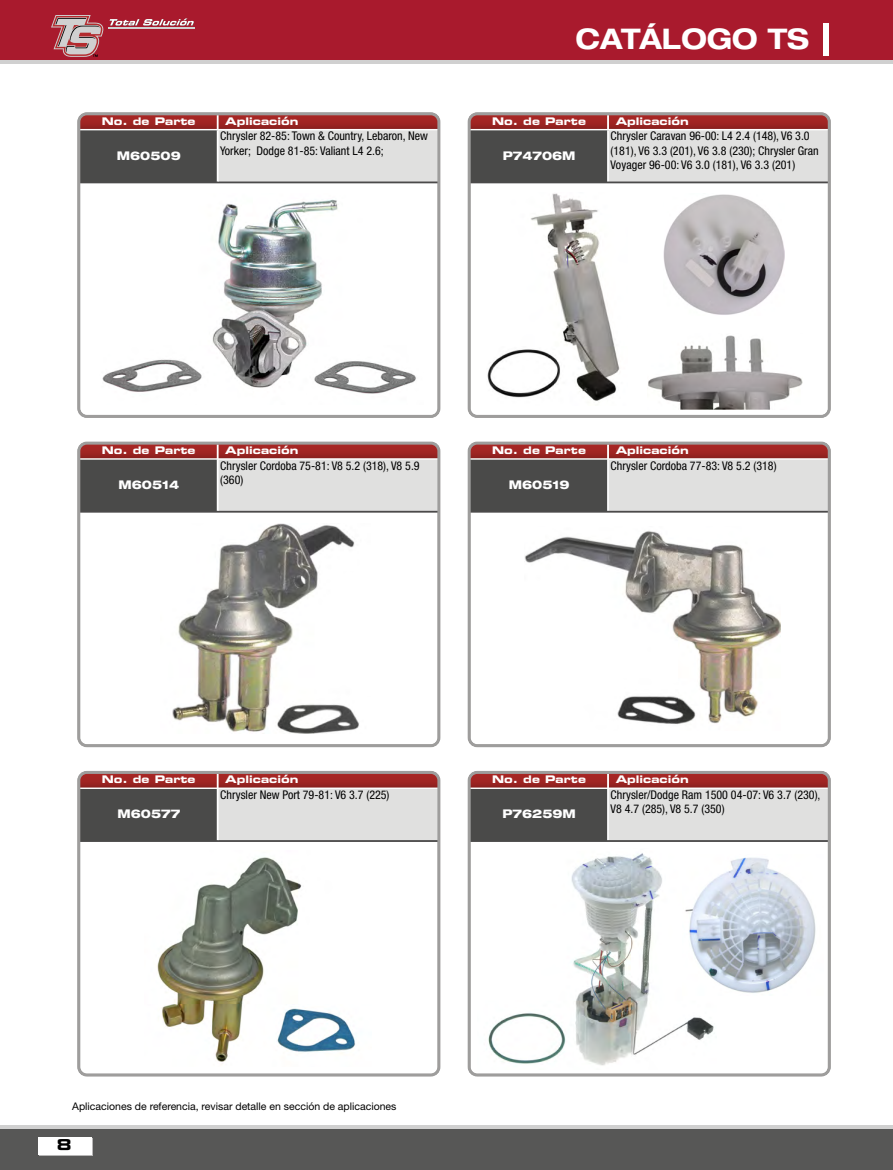
<style>
.page{position:relative;width:893px;height:1170px;background:#fff}
.page>*{position:absolute;margin:0;border:0;box-sizing:border-box;transform-origin:0 0}
.t1{font:700 expanded 28.5px "Helvetica Neue LT Std";color:#fff;scale:.95 1}
.t2{font:15px "Eurostile LT Std Bold Ex 2";color:#000}
.t3{font:condensed 12px/14.4px "Helvetica Neue LT Std";color:#000}
.t4{font:800 expanded 12px "Helvetica Neue LT Std";color:#fff;scale:.95 1}
.t5{font:10.5px "Eurostile LT Std Bold Ex 2";color:#fff}
.t6{font:10.5px "Helvetica Neue LT Std";color:#000}
</style>
<div class="page">
<div style="left:0;top:0;width:893px;height:64px;background:#d0d0d0"></div>
<div style="left:0;top:0;width:893px;height:60px;background:#a91a2d"></div>
<div style="left:0;top:1124px;width:893px;height:45px;background:#d0d0d0"></div>
<div style="left:0;top:1129px;width:893px;height:40px;background:#575756"></div>
<svg style="left:39px;top:1138px;width:54px;height:17px"></svg>
<div style="left:38px;top:1136px;width:54px;height:18px;background:#fff"></div>
<div style="left:823px;top:23px;width:6px;height:32px;background:#fff"></div>
<svg style="left:110px;top:19px;width:84px;height:7px"></svg>
<hr style="left:108px;top:27px;width:86px;height:1px;background:#d0d0d0">
<svg style="left:51px;top:15px;width:52px;height:42px"></svg>
<svg style="left:81px;top:116px;width:355px;height:67px;background:#a38c8b"></svg>
<div style="left:77px;top:112px;width:363px;height:306px;border:3px solid #9e9d9c;border-radius:8px"></div>
<svg style="left:472px;top:116px;width:355px;height:67px;background:#a58e8c"></svg>
<div style="left:468px;top:112px;width:363px;height:306px;border:3px solid #9e9d9c;border-radius:8px"></div>
<svg style="left:81px;top:445px;width:355px;height:67px;background:#a48c8b"></svg>
<div style="left:77px;top:441px;width:363px;height:306px;border:3px solid #9e9d9c;border-radius:8px"></div>
<svg style="left:472px;top:445px;width:355px;height:67px;background:#a58d8c"></svg>
<div style="left:468px;top:441px;width:363px;height:306px;border:3px solid #9e9d9c;border-radius:8px"></div>
<svg style="left:81px;top:774px;width:355px;height:67px;background:#a48c8b"></svg>
<div style="left:77px;top:770px;width:363px;height:306px;border:3px solid #9e9d9c;border-radius:8px"></div>
<svg style="left:472px;top:774px;width:355px;height:67px;background:#a58d8c"></svg>
<div style="left:468px;top:770px;width:363px;height:306px;border:3px solid #9e9d9c;border-radius:8px"></div>
<img style="left:102px;top:199px;width:314px;height:195px">
<img style="left:487px;top:193px;width:133px;height:208px">
<img style="left:648px;top:335px;width:155px;height:74px">
<img style="left:663px;top:194px;width:122px;height:121px">
<img style="left:172px;top:523px;width:187px;height:210px">
<img style="left:525px;top:531px;width:256px;height:193px">
<img style="left:157px;top:857px;width:199px;height:205px">
<img style="left:488px;top:853px;width:226px;height:213px">
<img style="left:682px;top:854px;width:134px;height:141px">
<h1 class="t1" style="left:576px;top:21px;width:247px">CATÁLOGO TS</h1>
<p class="t5" style="left:102px;top:114px;width:95px">No. de Parte</p>
<p class="t5" style="left:225px;top:114px;width:75px">Aplicación</p>
<p class="t5" style="left:492px;top:114px;width:95px">No. de Parte</p>
<p class="t5" style="left:616px;top:114px;width:75px">Aplicación</p>
<p class="t4" style="left:117px;top:147px;width:69px">M60509</p>
<p class="t3" style="left:220px;top:129px;width:209px">Chrysler 82-85: Town &amp; Country, Lebaron, New<br>Yorker; Dodge 81-85: Valiant L4 2.6;</p>
<p class="t4" style="left:503px;top:147px;width:78px">P74706M</p>
<p class="t3" style="left:611px;top:129px;width:210px">Chrysler Caravan 96-00: L4 2.4 (148), V6 3.0 (181), V6 3.3 (201), V6 3.8 (230); Chrysler Gran<br>Voyager 96-00: V6 3.0 (181), V6 3.3 (201)</p>
<p class="t5" style="left:102px;top:443px;width:95px">No. de Parte</p>
<p class="t5" style="left:225px;top:443px;width:75px">Aplicación</p>
<p class="t5" style="left:492px;top:443px;width:95px">No. de Parte</p>
<p class="t5" style="left:616px;top:443px;width:75px">Aplicación</p>
<p class="t4" style="left:118px;top:477px;width:65px">M60514</p>
<p class="t3" style="left:220px;top:458px;width:201px">Chrysler Cordoba 75-81: V8 5.2 (318), V8 5.9 (360)</p>
<p class="t4" style="left:509px;top:477px;width:65px">M60519</p>
<p class="t3" style="left:611px;top:458px;width:167px">Chrysler Cordoba 77-83: V8 5.2 (318)</p>
<p class="t5" style="left:102px;top:772px;width:95px">No. de Parte</p>
<p class="t5" style="left:225px;top:772px;width:75px">Aplicación</p>
<p class="t5" style="left:492px;top:772px;width:95px">No. de Parte</p>
<p class="t5" style="left:616px;top:772px;width:75px">Aplicación</p>
<p class="t4" style="left:117px;top:806px;width:67px">M60577</p>
<p class="t3" style="left:220px;top:787px;width:171px">Chrysler New Port 79-81: V6 3.7 (225)</p>
<p class="t4" style="left:502px;top:806px;width:79px">P76259M</p>
<p class="t3" style="left:611px;top:787px;width:211px">Chrysler/Dodge Ram 1500 04-07: V6 3.7 (230),<br>V8 4.7 (285), V8 5.7 (350)</p>
<p class="t6" style="left:72px;top:1100px;width:326px">Aplicaciones de referencia, revisar detalle en sección de aplicaciones</p>
<p class="t2" style="left:57px;top:1133px;width:16px">8</p>
</div>
